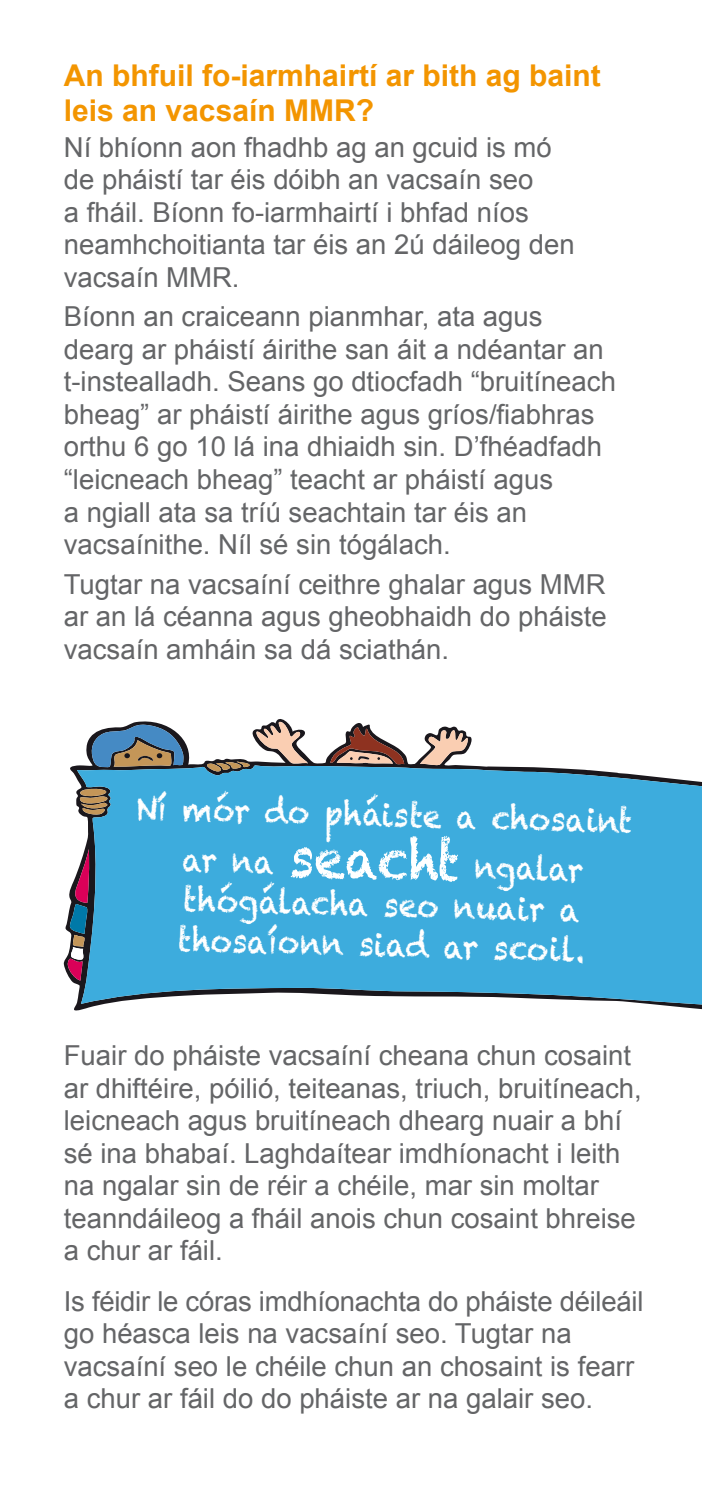
<style>
.page{position:relative;width:702px;height:1489px;background:#fff}
.page>*{position:absolute;margin:0;border:0;box-sizing:border-box;transform-origin:0 0}
.HL{font:33.25px "Chalkduster";color:#fff;scale:.9 1}
.t1{font:700 30px/35px "Arial";color:#f39500}
.Body__2{font:27.5px/32.5px "Arial";color:#646567}
.Body__1{font:27.5px/32.5px "Arial";color:#646567}
.s1{font-size:55px}
</style>
<div class="page">
<svg style="left:64px;top:719px;width:638px;height:292px"></svg>
<svg style="left:420px;top:728px;width:48px;height:37px"></svg>
<svg style="left:207px;top:721px;width:101px;height:44px"></svg>
<svg style="left:68px;top:848px;width:9px;height:132px"></svg>
<svg style="left:77px;top:765px;width:625px;height:241px;background:#45a8d5"></svg>
<svg style="left:330px;top:724px;width:74px;height:40px"></svg>
<svg style="left:90px;top:723px;width:93px;height:44px;background:#6c818f"></svg>
<h2 class="t1" style="left:64px;top:59px;width:538px">An bhfuil fo-iarmhairtí ar bith ag baint leis an vacsaín MMR?</h2>
<p class="Body__1" style="left:64px;top:131px;width:512px">Ní bhíonn aon fhadhb ag an gcuid is mó de pháistí tar éis dóibh an vacsaín seo<br>a fháil. Bíonn fo-iarmhairtí i bhfad níos neamhchoitianta tar éis an 2ú dáileog den vacsaín MMR.</p>
<p class="Body__1" style="left:64px;top:301px;width:553px">Bíonn an craiceann pianmhar, ata agus dearg ar pháistí áirithe san áit a ndéantar an t-instealladh. Seans go dtiocfadh “bruitíneach bheag” ar pháistí áirithe agus gríos/fiabhras orthu 6 go 10 lá ina dhiaidh sin. D’fhéadfadh “leicneach bheag” teacht ar pháistí agus<br>a ngiall ata sa tríú seachtain tar éis an vacsaínithe. Níl sé sin tógálach.</p>
<p class="Body__2" style="left:64px;top:568px;width:544px;text-align:justify">Tugtar na vacsaíní ceithre ghalar agus MMR ar an lá céanna agus gheobhaidh do pháiste vacsaín amháin sa dá sciathán.</p>
<p class="HL" style="left:136px;top:790px;width:553px;rotate:1deg">Ní mór do pháiste a chosaint</p>
<p class="HL" style="left:183px;top:842px;width:447px;rotate:1deg">ar na <span class="s1">seacht</span> ngalar</p>
<p class="HL" style="left:184px;top:881px;width:442px;rotate:1deg">thógálacha seo nuair a</p>
<p class="HL" style="left:178px;top:921px;width:454px;rotate:1deg">thosaíonn siad ar scoil.</p>
<p class="Body__2" style="left:64px;top:1039px;width:579px">Fuair do pháiste vacsaíní cheana chun cosaint ar dhiftéire, póilió, teiteanas, triuch, bruitíneach, leicneach agus bruitíneach dhearg nuair a bhí sé ina bhabaí. Laghdaítear imdhíonacht i leith na ngalar sin de réir a chéile, mar sin moltar teanndáileog a fháil anois chun cosaint bhreise a chur ar fáil.</p>
<p class="Body__2" style="left:64px;top:1284px;width:581px">Is féidir le córas imdhíonachta do pháiste déileáil go héasca leis na vacsaíní seo. Tugtar na vacsaíní seo le chéile chun an chosaint is fearr a chur ar fáil do do pháiste ar na galair seo.</p>
</div>
